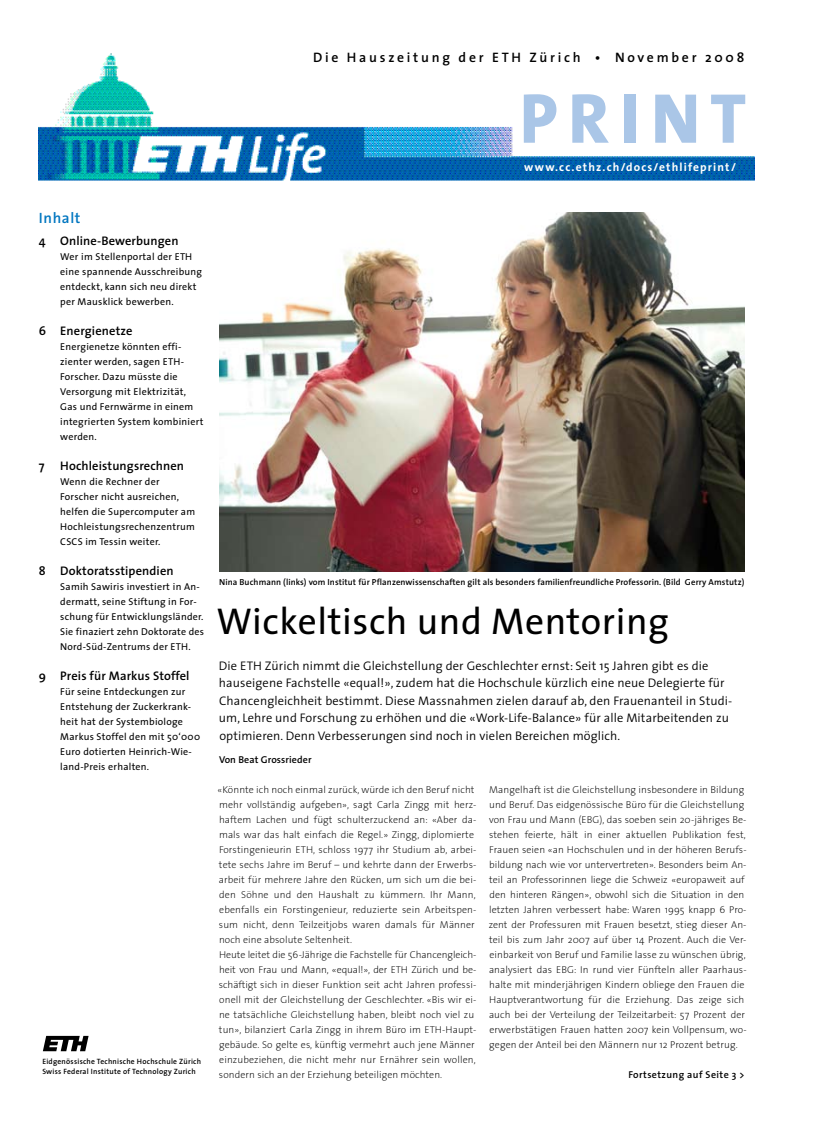
<style>
.page{position:relative;width:833px;height:1134px;background:#fff}
.page>*{position:absolute;margin:0;border:0;box-sizing:border-box;transform-origin:0 0}
.t1{font:800 71.25px "The Sans";letter-spacing:.145em;color:#aac6e7}
.t2{font:37.5px "The Sans";letter-spacing:.015em;color:#000}
.t3{font:600 15px "The Sans";letter-spacing:.04em;color:#0076c0}
.t4{font:600 13.75px "The Sans";letter-spacing:.2em;color:#000}
.t5{font:300 12.5px/17.5px "The Sans";letter-spacing:.01em;color:#000}
.t6{font:600 12.5px "The Sans";letter-spacing:.01em;color:#000}
.t7{font:700 11.62px "The Sans";letter-spacing:.1em;color:#fff}
.t8{font:200 10px/15px "The Sans";letter-spacing:.01em;color:#000}
.t9{font:10px/15px "The Sans";letter-spacing:.025em;color:#000}
.t10{font:600 10px "The Sans";letter-spacing:.04em;color:#000}
.t11{font:600 10px "The Sans";letter-spacing:.015em;color:#000}
.t12{font:600 8.75px "The Sans";letter-spacing:.01em;color:#000}
.t13{font:600 7.75px/10.4px "The Sans";letter-spacing:.03em;color:#000}
</style>
<div class="page">
<img style="left:39px;top:53px;width:715px;height:128px">
<svg style="left:43px;top:1036px;width:46px;height:15px"></svg>
<img style="left:219px;top:213px;width:525px;height:359px">
<h3 class="t4" style="left:313px;top:46px;width:433px">Die Hauszeitung der ETH Zürich • November 2008</h3>
<h1 class="t1" style="left:519px;top:59px;width:228px">PRINT</h1>
<p class="t7" style="left:524px;top:158px;width:213px">www.cc.ethz.ch/docs/ethlifeprint/</p>
<h3 class="t3" style="left:39px;top:205px;width:43px">Inhalt</h3>
<p class="t6" style="left:39px;top:230px;width:141px">4 Online-Bewerbungen</p>
<p class="t9" style="left:60px;top:249px;width:143px">Wer im Stellenportal der ETH eine spannende Ausschreibung entdeckt, kann sich neu direkt per Mausklick bewerben.</p>
<p class="t6" style="left:39px;top:320px;width:95px">6 Energienetze</p>
<p class="t9" style="left:60px;top:339px;width:145px">Energienetze könnten effi&shy;zienter werden, sagen ETH-<br>Forscher. Dazu müsste die<br>Versorgung mit Elektrizität,<br>Gas und Fernwärme in einem integrierten System kombiniert werden.</p>
<p class="t6" style="left:39px;top:455px;width:147px">7 Hochleistungsrechnen</p>
<p class="t9" style="left:60px;top:474px;width:136px">Wenn die Rechner der<br>Forscher nicht ausreichen, helfen die Supercomputer am<br>Hochleistungsrechenzentrum<br>CSCS im Tessin weiter.</p>
<p class="t6" style="left:39px;top:560px;width:136px">8 Doktoratsstipendien</p>
<p class="t9" style="left:60px;top:579px;width:145px">Samih Sawiris investiert in An&shy;dermatt, seine Stiftung in For&shy;schung für Entwicklungsländer.<br>Sie finaziert zehn Doktorate des<br>Nord-Süd-Zentrums der ETH.</p>
<p class="t6" style="left:39px;top:665px;width:152px">9 Preis für Markus Stoffel</p>
<p class="t9" style="left:60px;top:684px;width:141px">Für seine Entdeckungen zur<br>Entstehung der Zuckerkrank&shy;heit hat der Systembiologe<br>Markus Stoffel den mit 50‘000<br>Euro dotierten Heinrich-Wie&shy;land-Preis erhalten.</p>
<p class="t13" style="left:42px;top:1056px;width:160px">Eidgenössische Technische Hochschule Zürich<br>Swiss Federal Institute of Technology Zurich</p>
<p class="t12" style="left:219px;top:574px;width:527px">Nina Buchmann (links) vom Institut für Pflanzenwissenschaften gilt als besonders familienfreundliche Professorin. (Bild Gerry Amstutz)</p>
<h2 class="t2" style="left:216px;top:590px;width:454px">Wickeltisch und Mentoring</h2>
<p class="t5" style="left:219px;top:656px;width:515px">Die ETH Zürich nimmt die Gleichstellung der Geschlechter ernst: Seit 15 Jahren gibt es die hauseigene Fachstelle «equal!», zudem hat die Hochschule kürzlich eine neue Delegierte für Chancengleichheit bestimmt. Diese Massnahmen zielen darauf ab, den Frauenanteil in Studi&shy;um, Lehre und Forschung zu erhöhen und die «Work-Life-Balance» für alle Mitarbeitenden zu optimieren. Denn Verbesserungen sind noch in vielen Bereichen möglich.</p>
<p class="t11" style="left:219px;top:751px;width:94px">Von Beat Grossrieder</p>
<p class="t8" style="left:218px;top:782px;width:260px">«Könnte ich noch einmal zurück, würde ich den Beruf nicht mehr vollständig aufgeben», sagt Carla Zingg mit herz&shy;haftem Lachen und fügt schulterzuckend an: «Aber da&shy;mals war das halt einfach die Regel.» Zingg, diplomierte Forstingenieurin ETH, schloss 1977 ihr Studium ab, arbei&shy;tete sechs Jahre im Beruf – und kehrte dann der Erwerbs&shy;arbeit für mehrere Jahre den Rücken, um sich um die bei&shy;den Söhne und den Haushalt zu kümmern. Ihr Mann, ebenfalls ein Forstingenieur, reduzierte sein Arbeitspen&shy;sum nicht, denn Teilzeitjobs waren damals für Männer noch eine absolute Seltenheit.<br>Heute leitet die 56-Jährige die Fachstelle für Chancengleich&shy;heit von Frau und Mann, «equal!», der ETH Zürich und be&shy;schäftigt sich in dieser Funktion seit acht Jahren professi&shy;onell mit der Gleichstellung der Geschlechter. «Bis wir ei&shy;ne tatsächliche Gleichstellung haben, bleibt noch viel zu tun», bilanziert Carla Zingg in ihrem Büro im ETH-Haupt&shy;gebäude. So gelte es, künftig vermehrt auch jene Männer einzubeziehen, die nicht mehr nur Ernährer sein wollen, sondern sich an der Erziehung beteiligen möchten.</p>
<p class="t8" style="left:489px;top:782px;width:259px">Mangelhaft ist die Gleichstellung insbesondere in Bildung und Beruf. Das eidgenössische Büro für die Gleichstellung von Frau und Mann (EBG), das soeben sein 20-jähriges Be&shy;stehen feierte, hält in einer aktuellen Publikation fest, Frauen seien «an Hochschulen und in der höheren Berufs&shy;bildung nach wie vor untervertreten». Besonders beim An&shy;teil an Professorinnen liege die Schweiz «europaweit auf den hinteren Rängen», obwohl sich die Situation in den letzten Jahren verbessert habe: Waren 1995 knapp 6 Pro&shy;zent der Professuren mit Frauen besetzt, stieg dieser An&shy;teil bis zum Jahr 2007 auf über 14 Prozent. Auch die Ver&shy;einbarkeit von Beruf und Familie lasse zu wünschen übrig, analysiert das EBG: In rund vier Fünfteln aller Paarhaus&shy;halte mit minderjährigen Kindern obliege den Frauen die Hauptverantwortung für die Erziehung. Das zeige sich auch bei der Verteilung der Teilzeitarbeit: 57 Prozent der erwerbstätigen Frauen hatten 2007 kein Vollpensum, wo&shy;gegen der Anteil bei den Männern nur 12 Prozent betrug.</p>
<p class="t10" style="left:628px;top:1066px;width:117px">Fortsetzung auf Seite 3 &gt;</p>
</div>
